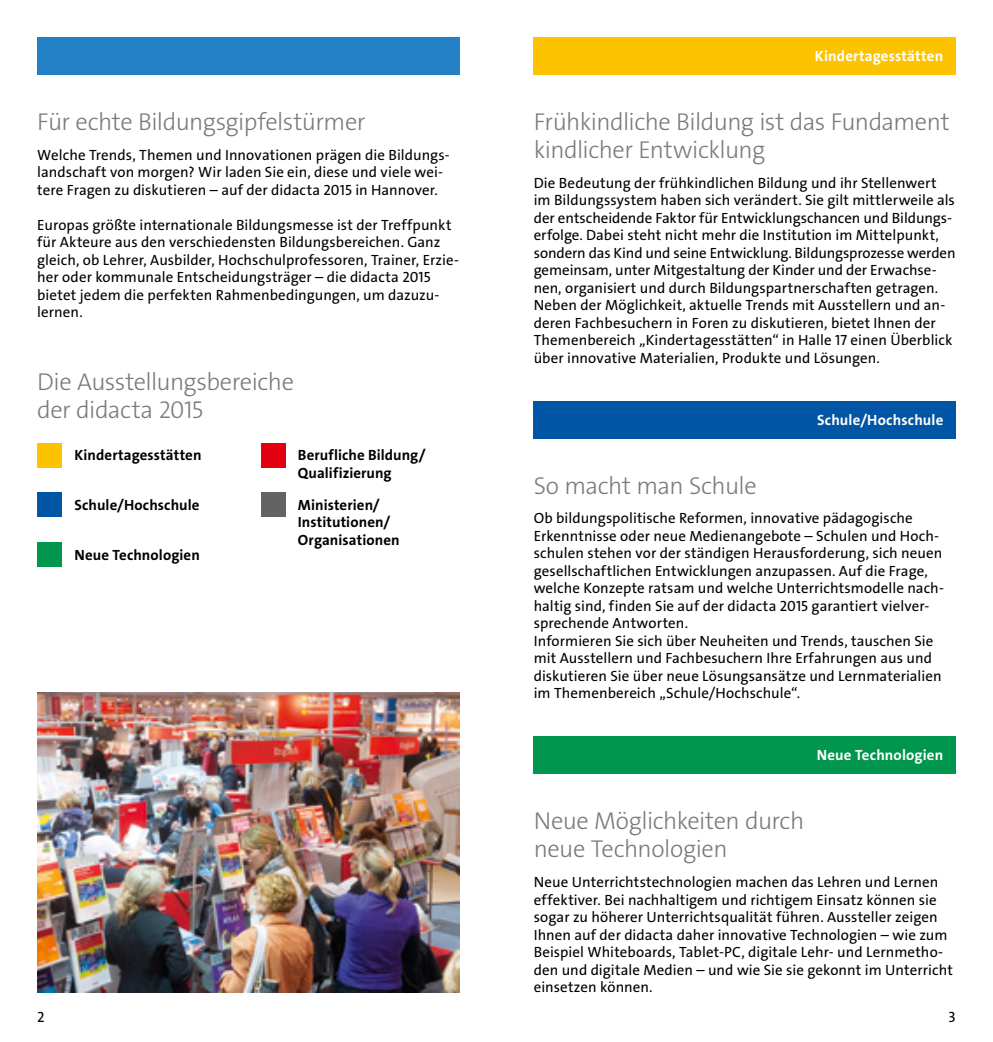
<style>
.page{position:relative;width:993px;height:1042px;background:#fff}
.page>*{position:absolute;margin:0;border:0;box-sizing:border-box;transform-origin:0 0}
.t1{font:24.5px/28px "The Sans LP3 Lig";letter-spacing:-.02em;color:#7b7b7a}
.t2{font:14.88px/17.5px "The Sans LP5 Plain";letter-spacing:.005em;color:#000}
.t3{font:14.88px/17.5px "The Sans LP7 Bld";letter-spacing:.005em;color:#000}
.t4{font:14.88px "The Sans LP7 Bld";letter-spacing:.01em;color:#fff}
</style>
<div class="page">
<div style="left:37px;top:37px;width:422px;height:37px;background:#2281c4"></div>
<div style="left:37px;top:443px;width:25px;height:25px;background:#fdc300"></div>
<div style="left:260px;top:443px;width:25px;height:25px;background:#e3000f"></div>
<div style="left:37px;top:492px;width:25px;height:25px;background:#0055a4"></div>
<div style="left:37px;top:542px;width:25px;height:25px;background:#00964e"></div>
<div style="left:260px;top:492px;width:25px;height:25px;background:#636362"></div>
<div style="left:533px;top:37px;width:422px;height:37px;background:#fdc300"></div>
<img style="left:37px;top:692px;width:422px;height:300px">
<div style="left:533px;top:401px;width:422px;height:37px;background:#0055a4"></div>
<div style="left:533px;top:736px;width:422px;height:38px;background:#00964e"></div>
<h1 class="t1" style="left:37px;top:108px;width:329px">Für echte Bildungsgipfelstürmer</h1>
<p class="t2" style="left:37px;top:146px;width:414px">Welche Trends, Themen und Innovationen prägen die Bildungs&shy;landschaft von morgen? Wir laden Sie ein, diese und viele wei&shy;tere Fragen zu diskutieren – auf der didacta 2015 in Hannover.</p>
<p class="t2" style="left:37px;top:216px;width:423px">Europas größte internationale Bildungsmesse ist der Treffpunkt für Akteure aus den verschiedensten Bildungsbereichen. Ganz gleich, ob Lehrer, Ausbilder, Hochschulprofessoren, Trainer, Erzie&shy;her oder kommunale Entscheidungsträger – die didacta 2015 bietet jedem die perfekten Rahmenbedingungen, um dazuzu&shy;lernen.</p>
<h1 class="t1" style="left:37px;top:368px;width:258px">Die Ausstellungsbereiche der didacta 2015</h1>
<p class="t3" style="left:74px;top:447px;width:129px">Kindertagesstätten</p>
<p class="t3" style="left:298px;top:447px;width:129px">Berufliche Bildung/<br>Qualifizierung</p>
<p class="t3" style="left:74px;top:496px;width:126px">Schule/Hochschule</p>
<p class="t3" style="left:74px;top:546px;width:127px">Neue Technologien</p>
<p class="t3" style="left:298px;top:496px;width:103px">Ministerien/<br>Institutionen/<br>Organisationen</p>
<p class="t4" style="left:814px;top:46px;width:130px">Kindertagesstätten</p>
<h1 class="t1" style="left:533px;top:108px;width:417px">Frühkindliche Bildung ist das Fundament kindlicher Entwicklung</h1>
<p class="t2" style="left:533px;top:174px;width:423px">Die Bedeutung der frühkindlichen Bildung und ihr Stellenwert im Bildungssystem haben sich verändert. Sie gilt mittlerweile als der entscheidende Faktor für Entwicklungschancen und Bildungs&shy;erfolge. Dabei steht nicht mehr die Institution im Mittelpunkt, sondern das Kind und seine Entwicklung. Bildungsprozesse werden gemeinsam, unter Mitgestaltung der Kinder und der Erwachse&shy;nen, organisiert und durch Bildungspartnerschaften getragen.<br>Neben der Möglichkeit, aktuelle Trends mit Ausstellern und an&shy;deren Fachbesuchern in Foren zu diskutieren, bietet Ihnen der Themenbereich „Kindertagesstätten“ in Halle 17 einen Überblick über innovative Materialien, Produkte und Lösungen.</p>
<p class="t4" style="left:816px;top:410px;width:128px">Schule/Hochschule</p>
<h1 class="t1" style="left:533px;top:471px;width:224px">So macht man Schule</h1>
<p class="t2" style="left:533px;top:510px;width:411px">Ob bildungspolitische Reformen, innovative pädagogische Erkenntnisse oder neue Medienangebote – Schulen und Hoch&shy;schulen stehen vor der ständigen Herausforderung, sich neuen gesellschaftlichen Entwicklungen anzupassen. Auf die Frage, welche Konzepte ratsam und welche Unterrichtsmodelle nach&shy;haltig sind, finden Sie auf der didacta 2015 garantiert vielver&shy;sprechende Antworten.<br>Informieren Sie sich über Neuheiten und Trends, tauschen Sie mit Ausstellern und Fachbesuchern Ihre Erfahrungen aus und diskutieren Sie über neue Lösungsansätze und Lernmaterialien im Themenbereich „Schule/Hochschule“.</p>
<p class="t4" style="left:816px;top:746px;width:128px">Neue Technologien</p>
<h1 class="t1" style="left:533px;top:807px;width:272px">Neue Möglichkeiten durch neue Technologien</h1>
<p class="t2" style="left:533px;top:873px;width:420px">Neue Unterrichtstechnologien machen das Lehren und Lernen effektiver. Bei nachhaltigem und richtigem Einsatz können sie sogar zu höherer Unterrichtsqualität führen. Aussteller zeigen Ihnen auf der didacta daher innovative Technologien – wie zum Beispiel Whiteboards, Tablet-PC, digitale Lehr- und Lernmetho&shy;den und digitale Medien – und wie Sie sie gekonnt im Unterricht einsetzen können.</p>
<p class="t2" style="left:37px;top:1008px;width:9px">2</p>
<p class="t2" style="left:948px;top:1008px;width:9px">3</p>
</div>
